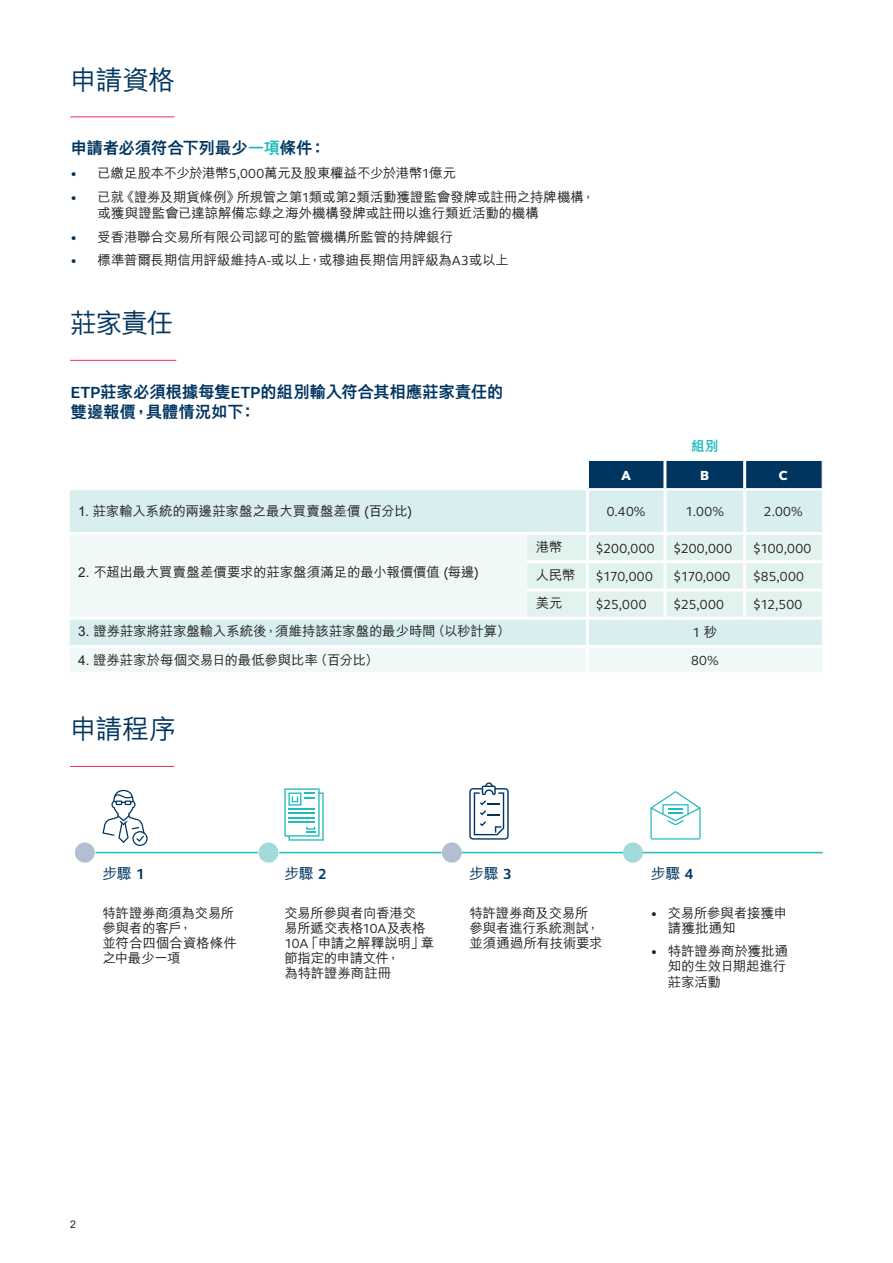
<style>
.page{position:relative;width:893px;height:1263px;background:#fff}
.page>*{position:absolute;margin:0;border:0;box-sizing:border-box;transform-origin:0 0}
.Title_headline{font:500 27px "M Hei HK";letter-spacing:-.05em;color:#003560}
.body-head{font:800 16.5px/19.8px "M Hei HK";letter-spacing:-.015em;color:#003560}
.body-bullets{font:500 15px "M Hei HK";letter-spacing:-.025em;color:#003560}
.body-bullets-2{font:500 13.5px/15px "M Hei HK";letter-spacing:-.015em;color:#231f20}
.Table-copy{font:500 13.5px "M Hei HK";letter-spacing:-.015em;color:#231f20}
.Table-copy-2{font:13.5px "FS Elliot Pro";letter-spacing:.03em;color:#231f20}
.Table-head{font:800 13.5px "FS Elliot Pro";color:#fff}
.Table-head-2{font:800 13.5px "M Hei HK";color:#21bdbd}
.t1{font:500 10.5px "M Hei HK";color:#231f20}
.s1{color:#21bdbd}
.s2{font-family:"FS Elliot Pro";font-weight:700;color:#003560}
.s3{font-family:"FS Elliot Pro";font-weight:400}
.s4{font-family:"FS Elliot Pro";font-weight:700}
.s5{font-family:"M Hei HK";font-weight:500}
</style>
<div class="page">
<hr style="left:70px;top:116px;width:104px;height:1px;background:#ee2d50">
<svg style="left:102px;top:790px;width:46px;height:56px"></svg>
<svg style="left:469px;top:782px;width:40px;height:57px"></svg>
<svg style="left:650px;top:791px;width:51px;height:48px"></svg>
<hr style="left:70px;top:360px;width:106px;height:1px;background:#ee2d50">
<hr style="left:70px;top:766px;width:104px;height:1px;background:#ee2d50">
<div style="left:259px;top:842px;width:19px;height:21px;background:#a2dadb;border-radius:50%"></div>
<div style="left:623px;top:842px;width:20px;height:21px;background:#a2dadb;border-radius:50%"></div>
<hr style="left:96px;top:852px;width:162px;height:1px;background:#21bdbd">
<hr style="left:279px;top:852px;width:162px;height:1px;background:#21bdbd">
<hr style="left:461px;top:852px;width:162px;height:1px;background:#21bdbd">
<hr style="left:643px;top:852px;width:180px;height:1px;background:#21bdbd">
<svg style="left:284px;top:788px;width:40px;height:53px"></svg>
<div style="left:75px;top:842px;width:20px;height:21px;background:#b4bed2;border-radius:50%"></div>
<div style="left:442px;top:842px;width:20px;height:21px;background:#b4bed2;border-radius:50%"></div>
<div style="left:70px;top:490px;width:752px;height:42px;background:#d8eeef"></div>
<svg style="left:70px;top:535px;width:752px;height:137px;fill:#f0f9f7"></svg>
<div style="left:527px;top:535px;width:295px;height:82px;background:#e2f3ef"></div>
<hr style="left:527px;top:560px;width:60px;height:3px;background:#fff">
<hr style="left:527px;top:588px;width:60px;height:3px;background:#fff">
<hr style="left:70px;top:617px;width:457px;height:3px;background:#fff">
<hr style="left:527px;top:617px;width:60px;height:3px;background:#fff">
<hr style="left:70px;top:645px;width:457px;height:3px;background:#fff">
<hr style="left:527px;top:645px;width:60px;height:3px;background:#fff">
<hr style="left:586px;top:490px;width:3px;height:42px;background:#fff">
<hr style="left:586px;top:535px;width:3px;height:25px;background:#fff">
<hr style="left:587px;top:560px;width:78px;height:3px;background:#fff">
<hr style="left:586px;top:563px;width:3px;height:25px;background:#fff">
<hr style="left:587px;top:588px;width:78px;height:3px;background:#fff">
<hr style="left:586px;top:591px;width:3px;height:26px;background:#fff">
<hr style="left:663px;top:490px;width:3px;height:42px;background:#fff">
<hr style="left:663px;top:535px;width:3px;height:25px;background:#fff">
<hr style="left:665px;top:560px;width:80px;height:3px;background:#fff">
<hr style="left:663px;top:563px;width:3px;height:25px;background:#fff">
<hr style="left:665px;top:588px;width:80px;height:3px;background:#fff">
<hr style="left:663px;top:591px;width:3px;height:26px;background:#fff">
<hr style="left:743px;top:490px;width:3px;height:42px;background:#fff">
<hr style="left:743px;top:535px;width:3px;height:25px;background:#fff">
<hr style="left:745px;top:560px;width:77px;height:3px;background:#fff">
<hr style="left:743px;top:563px;width:3px;height:25px;background:#fff">
<hr style="left:745px;top:588px;width:77px;height:3px;background:#fff">
<hr style="left:743px;top:591px;width:3px;height:26px;background:#fff">
<svg style="left:587px;top:461px;width:236px;height:28px;background:#0f4169"></svg>
<hr style="left:745px;top:488px;width:77px;height:2px;background:#fff">
<hr style="left:587px;top:617px;width:78px;height:3px;background:#fff">
<hr style="left:586px;top:620px;width:3px;height:25px;background:#fff">
<hr style="left:665px;top:617px;width:80px;height:3px;background:#fff">
<hr style="left:745px;top:617px;width:77px;height:3px;background:#fff">
<hr style="left:587px;top:645px;width:78px;height:3px;background:#fff">
<hr style="left:586px;top:648px;width:3px;height:24px;background:#fff">
<hr style="left:665px;top:645px;width:80px;height:3px;background:#fff">
<hr style="left:745px;top:645px;width:77px;height:3px;background:#fff">
<p class="Title_headline" style="left:70px;top:60px;width:107px">申請資格</p>
<p class="body-head" style="left:71px;top:137px;width:257px">申請者必須符合下列最少<span class="s1">一項</span>條件：</p>
<p class="body-bullets-2" style="left:71px;top:165px;width:387px"><span class="s2">•</span> 已繳足股本不少於港幣<span class="s3">5,000</span>萬元及股東權益不少於港幣<span class="s3">1</span>億元</p>
<p class="body-bullets-2" style="left:98px;top:188px;width:499px;line-height:16.2px;text-indent:-27px"><span class="s2">•</span> 已就《證劵及期貨條例》所規管之第<span class="s3">1</span>類或第<span class="s3">2</span>類活動獲證監會發牌或註冊之持牌機構，或獲與證監會已達諒解備忘錄之海外機構發牌或註冊以進行類近活動的機構</p>
<p class="body-bullets-2" style="left:71px;top:228px;width:384px"><span class="s2">•</span> 受香港聯合交易所有限公司認可的監管機構所監管的持牌銀行</p>
<p class="body-bullets-2" style="left:71px;top:252px;width:440px"><span class="s2">•</span> 標準普爾長期信用評級維持<span class="s3">A-</span>或以上，或穆迪長期信用評級為<span class="s3">A3</span>或以上</p>
<p class="Title_headline" style="left:70px;top:303px;width:105px">莊家責任</p>
<p class="body-head" style="left:71px;top:382px;width:434px"><span class="s4">ETP</span>莊家必須根據每隻<span class="s4">ETP</span>的組別輸入符合其相應莊家責任的雙邊報價，具體情況如下：</p>
<p class="Table-head-2" style="left:691px;top:440px;width:29px">組別</p>
<p class="Table-head" style="left:621px;top:466px;width:11px">A</p>
<p class="Table-head" style="left:700px;top:466px;width:11px">B</p>
<p class="Table-head" style="left:779px;top:466px;width:10px">C</p>
<p class="Table-copy" style="left:78px;top:501px;width:335px">1. 莊家輸入系統的兩邊莊家盤之最大買賣盤差價 (百分比)</p>
<p class="Table-copy-2" style="left:607px;top:503px;width:40px">0.40%</p>
<p class="Table-copy-2" style="left:686px;top:503px;width:40px">1.00%</p>
<p class="Table-copy-2" style="left:764px;top:503px;width:40px">2.00%</p>
<p class="Table-copy" style="left:78px;top:562px;width:402px">2. 不超出最大買賣盤差價要求的莊家盤須滿足的最小報價價值 (每邊)</p>
<p class="Table-copy" style="left:536px;top:537px;width:28px">港幣</p>
<p class="Table-copy-2" style="left:596px;top:539px;width:60px">$200,000</p>
<p class="Table-copy-2" style="left:673px;top:539px;width:60px">$200,000</p>
<p class="Table-copy-2" style="left:753px;top:539px;width:60px">$100,000</p>
<p class="Table-copy" style="left:536px;top:565px;width:41px">人民幣</p>
<p class="Table-copy-2" style="left:596px;top:567px;width:58px">$170,000</p>
<p class="Table-copy-2" style="left:673px;top:567px;width:58px">$170,000</p>
<p class="Table-copy-2" style="left:753px;top:567px;width:52px">$85,000</p>
<p class="Table-copy" style="left:536px;top:593px;width:29px">美元</p>
<p class="Table-copy-2" style="left:596px;top:595px;width:52px">$25,000</p>
<p class="Table-copy-2" style="left:673px;top:595px;width:52px">$25,000</p>
<p class="Table-copy-2" style="left:753px;top:595px;width:51px">$12,500</p>
<p class="Table-copy" style="left:78px;top:622px;width:433px">3. 證券莊家將莊家盤輸入系統後，須維持該莊家盤的最少時間（以秒計算）</p>
<p class="Table-copy-2" style="left:692px;top:624px;width:27px">1 <span class="s5">秒</span></p>
<p class="Table-copy" style="left:78px;top:650px;width:302px">4. 證券莊家於每個交易日的最低參與比率（百分比）</p>
<p class="Table-copy-2" style="left:691px;top:651px;width:29px">80%</p>
<p class="Title_headline" style="left:70px;top:709px;width:107px">申請程序</p>
<p class="body-bullets" style="left:102px;top:862px;width:44px">步驟 <span class="s4">1</span></p>
<p class="body-bullets" style="left:284px;top:862px;width:44px">步驟 <span class="s4">2</span></p>
<p class="body-bullets" style="left:469px;top:862px;width:44px">步驟 <span class="s4">3</span></p>
<p class="body-bullets" style="left:651px;top:862px;width:44px">步驟 <span class="s4">4</span></p>
<p class="body-bullets-2" style="left:102px;top:905px;width:136px">特許證劵商須為交易所參與者的客戶，<br>並符合四個合資格條件之中最少一項</p>
<p class="body-bullets-2" style="left:284px;top:905px;width:151px">交易所參與者向香港交<br>易所遞交表格<span class="s3">10A</span>及表格<br><span class="s3">10A</span>「申請之解釋說明」章節指定的申請文件，<br>為特許證劵商註冊</p>
<p class="body-bullets-2" style="left:469px;top:905px;width:135px">特許證劵商及交易所參與者進行系統測試，並須通過所有技術要求</p>
<p class="body-bullets-2" style="left:668px;top:905px;width:121px;text-indent:-17px"><span class="s3">•</span> 交易所參與者接獲申請獲批通知</p>
<p class="body-bullets-2" style="left:668px;top:942px;width:122px;line-height:15.6px;text-indent:-17px"><span class="s3">•</span> 特許證劵商於獲批通知的生效日期起進行莊家活動</p>
<p class="t1" style="left:70px;top:1216px;width:7px">2</p>
</div>
